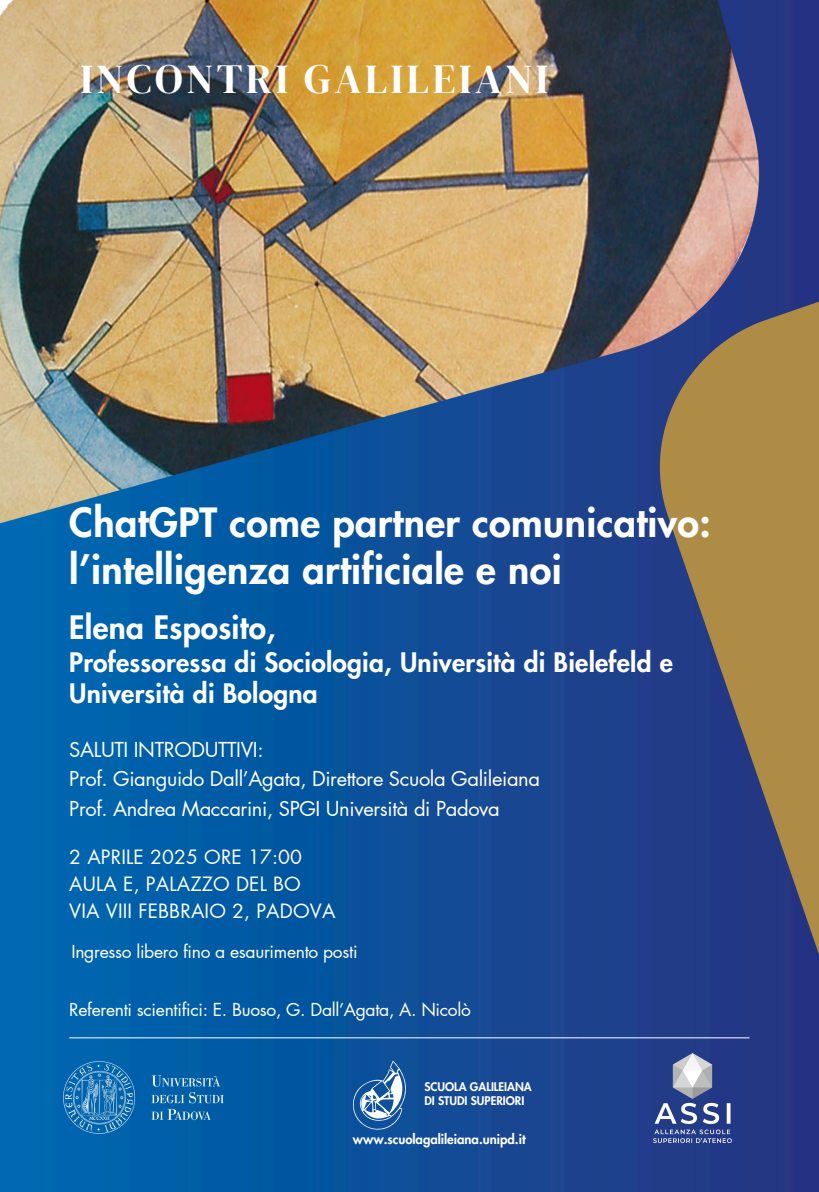
<style>
.page{position:relative;width:819px;height:1192px;background:#fff}
.page>*{position:absolute;margin:0;border:0;box-sizing:border-box;transform-origin:0 0}
.t1{font:41.12px "DM Serif Display";letter-spacing:.085em;color:#fff}
.t2{font:800 39.38px/47.2px "Futura LT Pro";letter-spacing:.01em;color:#fff}
.t3{font:800 31.5px "Futura LT Pro";letter-spacing:.01em;color:#fff}
.t4{font:800 26.25px/30.8px "Futura LT Pro";letter-spacing:.01em;color:#fff}
.t5{font:20.12px/29.6px "Futura LT Pro";letter-spacing:-.02em;color:#fff}
.t6{font:19.25px/26.9px "Futura LT Pro";letter-spacing:.01em;color:#fff}
.t7{font:17.5px "Futura LT Pro";letter-spacing:-.02em;color:#fff}
.t8{font:800 13.12px "Futura LT Pro";color:#fff}
.t9{font:800 11.64px/14.4px "Futura LT Pro";color:#fff}
</style>
<div class="page">
<img style="left:0;top:0;width:818px;height:1191px">
<svg style="left:353px;top:1060px;width:53px;height:69px;background:#4a7cb4"></svg>
<hr style="left:69px;top:1037px;width:680px;height:1px;background:#fff">
<img style="left:60px;top:1057px;width:168px;height:80px">
<img style="left:647px;top:1049px;width:89px;height:97px">
<h4 class="t1" style="left:80px;top:51px;width:469px">INCONTRI GALILEIANI</h4>
<h2 class="t2" style="left:69px;top:500px;width:643px">ChatGPT come partner comunicativo: l’intelligenza artificiale e noi</h2>
<h3 class="t3" style="left:69px;top:612px;width:208px">Elena Esposito,</h3>
<h3 class="t4" style="left:69px;top:647px;width:605px">Professoressa di Sociologia, Università di Bielefeld e<br>Università di Bologna</h3>
<h5 class="t5" style="left:69px;top:735px;width:472px">SALUTI INTRODUTTIVI:<br>Prof. Gianguido Dall’Agata, Direttore Scuola Galileiana<br>Prof. Andrea Maccarini, SPGI Università di Padova</h5>
<h1 class="t6" style="left:69px;top:844px;width:268px">2 APRILE 2025 ORE 17:00<br>AULA E, PALAZZO DEL BO<br>VIA VIII FEBBRAIO 2, PADOVA</h1>
<h6 class="t7" style="left:71px;top:943px;width:287px">Ingresso libero fino a esaurimento posti</h6>
<h6 class="t7" style="left:69px;top:1000px;width:403px">Referenti scientifici: E. Buoso, G. Dall’Agata, A. Nicolò</h6>
<p class="t9" style="left:424px;top:1079px;width:109px">SCUOLA GALILEIANA<br>DI STUDI SUPERIORI</p>
<p class="t8" style="left:353px;top:1133px;width:174px">www.scuolagalileiana.unipd.it</p>
</div>
